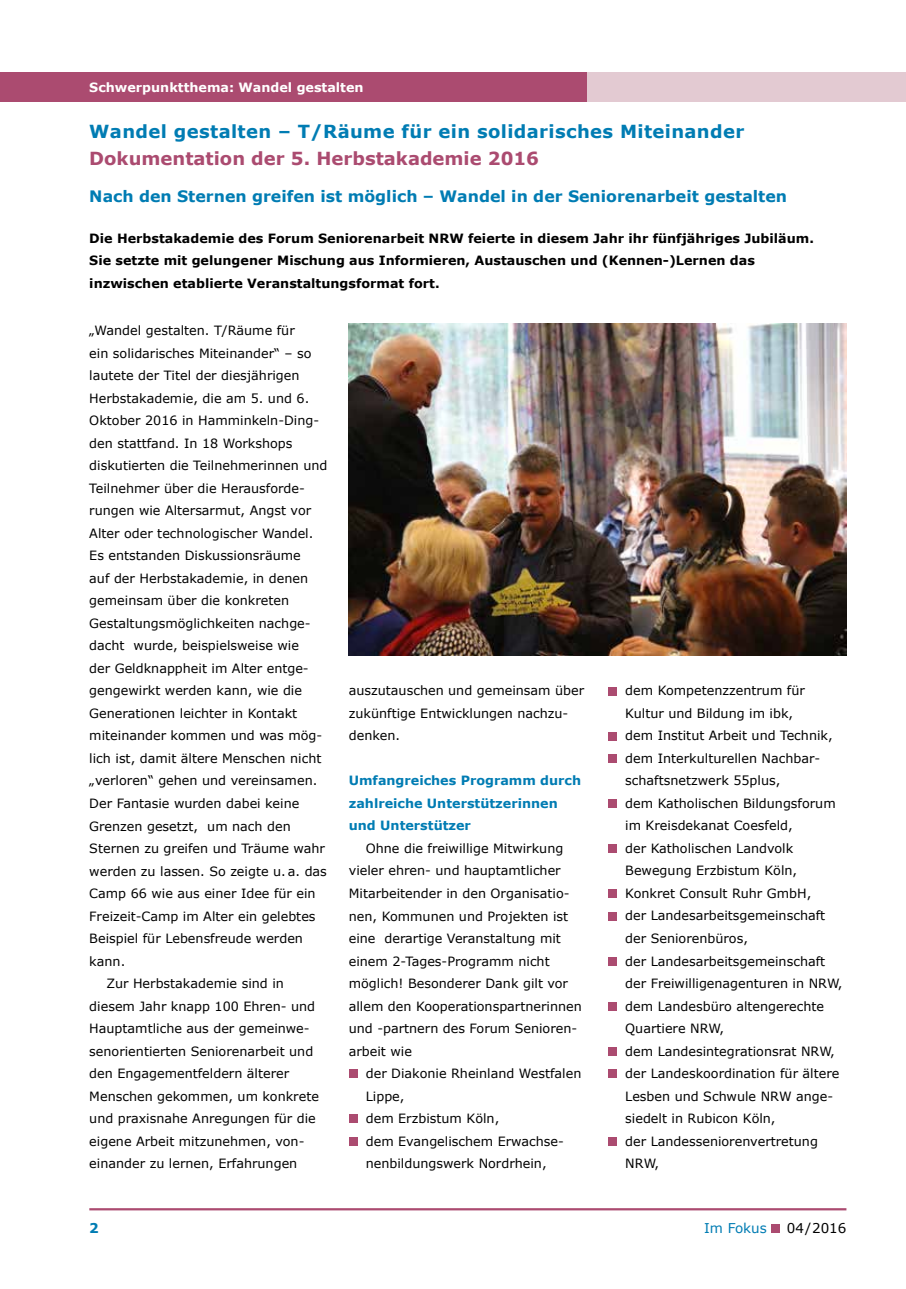
<style>
.page{position:relative;width:906px;height:1289px;background:#fff}
.page>*{position:absolute;margin:0;border:0;box-sizing:border-box;transform-origin:0 0}
.t1{font:700 18px "Verdana";letter-spacing:.02em;color:#007cb3}
.t2{font:700 18px "Verdana";color:#ab4b70}
.t3{font:700 15.75px "Verdana";color:#007cb3}
.t4{font:13.5px "Verdana";color:#007cb3}
.t5{font:13.5px "Verdana";color:#000}
.t6{font:700 13.5px "Verdana";color:#007cb3}
.t7{font:12.75px/22.5px "Verdana";color:#000}
.t8{font:700 12.75px/22.5px "Verdana";color:#000}
.t9{font:700 12.75px/22.5px "Verdana";color:#007cb3}
.t10{font:700 12.75px "Verdana";color:#fff}
</style>
<div class="page">
<div style="left:608px;top:687px;width:9px;height:8px;background:#ab4b70"></div>
<div style="left:608px;top:732px;width:9px;height:8px;background:#ab4b70"></div>
<div style="left:608px;top:754px;width:9px;height:9px;background:#ab4b70"></div>
<div style="left:608px;top:799px;width:9px;height:9px;background:#ab4b70"></div>
<div style="left:608px;top:844px;width:9px;height:9px;background:#ab4b70"></div>
<div style="left:608px;top:889px;width:9px;height:9px;background:#ab4b70"></div>
<div style="left:608px;top:912px;width:9px;height:8px;background:#ab4b70"></div>
<div style="left:608px;top:957px;width:9px;height:8px;background:#ab4b70"></div>
<div style="left:608px;top:1002px;width:9px;height:8px;background:#ab4b70"></div>
<div style="left:608px;top:1047px;width:9px;height:8px;background:#ab4b70"></div>
<div style="left:608px;top:1069px;width:9px;height:9px;background:#ab4b70"></div>
<div style="left:608px;top:1137px;width:9px;height:8px;background:#ab4b70"></div>
<div style="left:771px;top:1224px;width:9px;height:8px;background:#ab4b70"></div>
<hr style="left:89px;top:1208px;width:757px;height:2px;background:#ab4b70">
<div style="left:587px;top:72px;width:319px;height:30px;background:#e3cad2"></div>
<div style="left:0;top:72px;width:587px;height:30px;background:#ab4b70"></div>
<div style="left:349px;top:1069px;width:8px;height:9px;background:#ab4b70"></div>
<div style="left:349px;top:1114px;width:8px;height:9px;background:#ab4b70"></div>
<div style="left:349px;top:1137px;width:8px;height:8px;background:#ab4b70"></div>
<img style="left:349px;top:323px;width:497px;height:332px">
<p class="t10" style="left:89px;top:79px;width:276px">Schwerpunktthema: Wandel gestalten</p>
<h1 class="t1" style="left:89px;top:120px;width:656px">Wandel gestalten – T/Räume für ein solidarisches Miteinander</h1>
<h1 class="t2" style="left:89px;top:147px;width:451px">Dokumentation der 5. Herbstakademie 2016</h1>
<p class="t3" style="left:89px;top:186px;width:699px">Nach den Sternen greifen ist möglich – Wandel in der Seniorenarbeit gestalten</p>
<p class="t8" style="left:89px;top:227px;width:726px">Die Herbstakademie des Forum Seniorenarbeit NRW feierte in diesem Jahr ihr fünfjähriges Jubiläum.<br>Sie setzte mit gelungener Mischung aus Informieren, Austauschen und (Kennen-)Lernen das inzwischen etablierte Veranstaltungsformat fort.</p>
<p class="t7" style="left:89px;top:319px;width:207px">„Wandel gestalten. T/Räume für</p>
<p class="t7" style="left:89px;top:342px;width:224px">ein solidarisches Miteinander“ – so</p>
<p class="t7" style="left:89px;top:364px;width:212px">lautete der Titel der diesjährigen</p>
<p class="t7" style="left:89px;top:387px;width:221px">Herbstakademie, die am 5. und 6.</p>
<p class="t7" style="left:89px;top:409px;width:231px">Oktober 2016 in Hamminkeln-Ding-</p>
<p class="t7" style="left:89px;top:432px;width:205px">den stattfand. In 18 Workshops</p>
<p class="t7" style="left:89px;top:454px;width:240px">diskutierten die Teilnehmerinnen und</p>
<p class="t7" style="left:89px;top:477px;width:217px">Teilnehmer über die Herausforde-</p>
<p class="t7" style="left:89px;top:499px;width:223px">rungen wie Altersarmut, Angst vor</p>
<p class="t7" style="left:89px;top:522px;width:226px">Alter oder technologischer Wandel.</p>
<p class="t7" style="left:89px;top:544px;width:213px">Es entstanden Diskussionsräume</p>
<p class="t7" style="left:89px;top:567px;width:220px">auf der Herbstakademie, in denen</p>
<p class="t7" style="left:89px;top:589px;width:201px">gemeinsam über die konkreten</p>
<p class="t7" style="left:89px;top:612px;width:223px">Gestaltungsmöglichkeiten nachge-</p>
<p class="t7" style="left:89px;top:634px;width:211px">dacht wurde, beispielsweise wie</p>
<p class="t7" style="left:89px;top:657px;width:221px">der Geldknappheit im Alter entge-</p>
<p class="t7" style="left:89px;top:679px;width:214px">gengewirkt werden kann, wie die</p>
<p class="t7" style="left:89px;top:702px;width:209px">Generationen leichter in Kontakt</p>
<p class="t7" style="left:89px;top:724px;width:234px">miteinander kommen und was mög-</p>
<p class="t7" style="left:89px;top:747px;width:234px">lich ist, damit ältere Menschen nicht</p>
<p class="t7" style="left:89px;top:769px;width:229px">„verloren“ gehen und vereinsamen.</p>
<p class="t7" style="left:89px;top:792px;width:212px">Der Fantasie wurden dabei keine</p>
<p class="t7" style="left:89px;top:814px;width:203px">Grenzen gesetzt, um nach den</p>
<p class="t7" style="left:89px;top:837px;width:237px">Sternen zu greifen und Träume wahr</p>
<p class="t7" style="left:89px;top:859px;width:239px">werden zu lassen. So zeigte u. a. das</p>
<p class="t7" style="left:89px;top:882px;width:228px">Camp 66 wie aus einer Idee für ein</p>
<p class="t7" style="left:89px;top:904px;width:228px">Freizeit-Camp im Alter ein gelebtes</p>
<p class="t7" style="left:89px;top:927px;width:215px">Beispiel für Lebensfreude werden</p>
<p class="t7" style="left:89px;top:949px;width:37px">kann.</p>
<p class="t7" style="left:106px;top:972px;width:179px">Zur Herbstakademie sind in</p>
<p class="t7" style="left:89px;top:994px;width:227px">diesem Jahr knapp 100 Ehren- und</p>
<p class="t7" style="left:89px;top:1017px;width:222px">Hauptamtliche aus der gemeinwe-</p>
<p class="t7" style="left:89px;top:1039px;width:225px">senorientierten Seniorenarbeit und</p>
<p class="t7" style="left:89px;top:1062px;width:201px">den Engagementfeldern älterer</p>
<p class="t7" style="left:89px;top:1084px;width:231px">Menschen gekommen, um konkrete</p>
<p class="t7" style="left:89px;top:1107px;width:228px">und praxisnahe Anregungen für die</p>
<p class="t7" style="left:89px;top:1129px;width:217px">eigene Arbeit mitzunehmen, von-</p>
<p class="t7" style="left:89px;top:1152px;width:209px">einander zu lernen, Erfahrungen</p>
<p class="t7" style="left:349px;top:679px;width:237px">auszutauschen und gemeinsam über zukünftige Entwicklungen nachzu&shy;denken.</p>
<p class="t9" style="left:349px;top:769px;width:234px">Umfangreiches Programm durch zahlreiche Unterstützerinnen und Unterstützer</p>
<p class="t7" style="left:349px;top:837px;width:234px;text-indent:17px">Ohne die freiwillige Mitwirkung vieler ehren- und hauptamtlicher<br>Mitarbeitender in den Organisatio&shy;nen, Kommunen und Projekten ist eine derartige Veranstaltung mit einem 2-Tages-Programm nicht möglich! Besonderer Dank gilt vor allem den Kooperationspartnerinnen und -partnern des Forum Senioren&shy;arbeit wie</p>
<p class="t7" style="left:366px;top:1062px;width:217px">der Diakonie Rheinland Westfalen<br>Lippe,<br>dem Erzbistum Köln,<br>dem Evangelischem Erwachse&shy;nenbildungswerk Nordrhein,</p>
<p class="t7" style="left:625px;top:679px;width:219px">dem Kompetenzzentrum für<br>Kultur und Bildung im ibk,<br>dem Institut Arbeit und Technik, dem Interkulturellen Nachbar&shy;schaftsnetzwerk 55plus,<br>dem Katholischen Bildungsforum im Kreisdekanat Coesfeld,<br>der Katholischen Landvolk<br>Bewegung Erzbistum Köln,<br>Konkret Consult Ruhr GmbH,<br>der Landesarbeitsgemeinschaft der Seniorenbüros,<br>der Landesarbeitsgemeinschaft der Freiwilligenagenturen in NRW, dem Landesbüro altengerechte<br>Quartiere NRW,<br>dem Landesintegrationsrat NRW, der Landeskoordination für ältere<br>Lesben und Schwule NRW ange&shy;siedelt in Rubicon Köln,<br>der Landesseniorenvertretung<br>NRW,</p>
<p class="t6" style="left:89px;top:1219px;width:11px">2</p>
<p class="t4" style="left:704px;top:1219px;width:64px">Im Fokus</p>
<p class="t5" style="left:787px;top:1219px;width:61px">04/2016</p>
</div>
